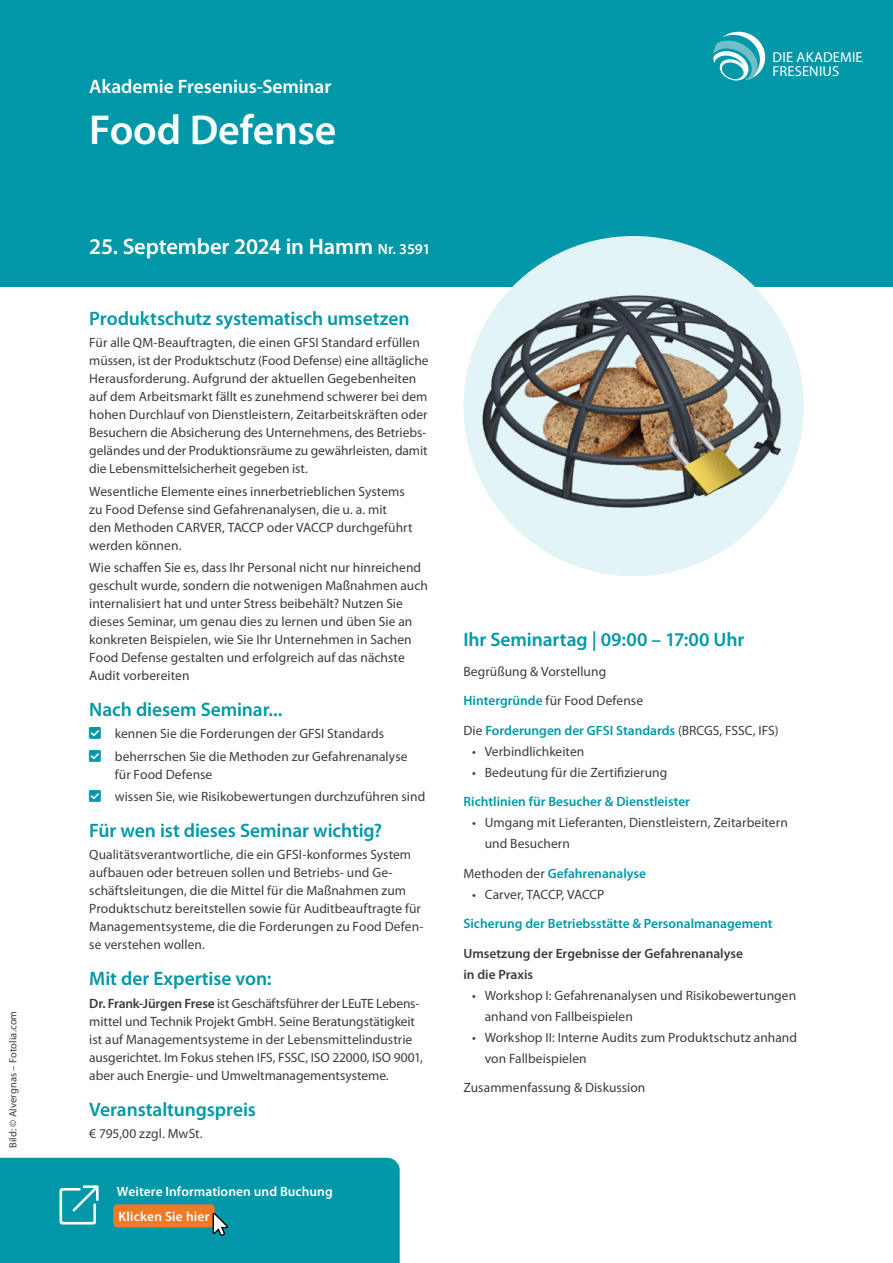
<style>
.page{position:relative;width:893px;height:1263px;background:#fff}
.page>*{position:absolute;margin:0;border:0;box-sizing:border-box;transform-origin:0 0}
.t1{font:600 42px "Myriad Pro";letter-spacing:-.005em;color:#fff}
.t2{font:600 22.5px "Myriad Pro";letter-spacing:-.005em;color:#fff}
.t3{font:600 19.5px "Myriad Pro";letter-spacing:-.005em;color:#0098a8}
.t4{font:600 19.5px "Myriad Pro";letter-spacing:-.005em;color:#fff}
.t5{font:14.55px/14.5px "Myriad Pro";letter-spacing:.01em;color:#fff}
.t6{font:13.5px/18px "Myriad Pro";color:#3c3c3b}
.t7{font:600 13.5px "Myriad Pro";color:#0098a8}
.t8{font:600 13.5px/21px "Myriad Pro";color:#3c3c3b}
.t9{font:600 13.5px "Myriad Pro";letter-spacing:.005em;color:#fff}
.t10{font:10.5px "Myriad Pro";letter-spacing:.01em;color:#3c3c3b}
.s1{font-size:15px}
.s2{font-weight:600}
.s3{font-weight:600;color:#0098a8}
.s4{font-weight:400;color:#3c3c3b}
</style>
<div class="page">
<div style="left:0;top:0;width:893px;height:287px;background:#0098a8"></div>
<svg style="left:713px;top:32px;width:53px;height:49px"></svg>
<div style="left:463px;top:236px;width:341px;height:340px;background:#e2f4f5;border-radius:50%"></div>
<img style="left:463px;top:284px;width:341px;height:244px">
<svg style="left:0;top:1158px;width:400px;height:105px;background:#1197a2"></svg>
<p class="t10" style="left:6px;top:1148px;width:139px;rotate:-90deg">Bild: © Alvergnas – Fotolia.com</p>
<h3 class="t4" style="left:89px;top:74px;width:244px">Akademie Fresenius-Seminar</h3>
<h1 class="t1" style="left:89px;top:103px;width:249px">Food Defense</h1>
<p class="t5" style="left:773px;top:49px;width:92px">DIE AKADEMIE<br>FRESENIUS</p>
<h2 class="t2" style="left:89px;top:232px;width:343px">25. September 2024 in Hamm <span class="s1">Nr. 3591</span></h2>
<h3 class="t3" style="left:89px;top:306px;width:322px">Produktschutz systematisch umsetzen</h3>
<p class="t6" style="left:89px;top:334px;width:341px">Für alle QM-Beauftragten, die einen GFSI Standard erfüllen müssen, ist der Produktschutz (Food Defense) eine alltägliche Herausforderung. Aufgrund der aktuellen Gegebenheiten auf dem Arbeitsmarkt fällt es zunehmend schwerer bei dem hohen Durchlauf von Dienstleistern, Zeitarbeitskräften oder Besuchern die Absicherung des Unternehmens, des Betriebs&shy;geländes und der Produktionsräume zu gewährleisten, damit die Lebensmittelsicherheit gegeben ist.</p>
<p class="t6" style="left:89px;top:482px;width:325px">Wesentliche Elemente eines innerbetrieblichen Systems zu Food Defense sind Gefahrenanalysen, die u. a. mit<br>den Methoden CARVER, TACCP oder VACCP durchgeführt werden können.</p>
<p class="t6" style="left:89px;top:558px;width:340px">Wie schaffen Sie es, dass Ihr Personal nicht nur hinreichend geschult wurde, sondern die notwenigen Maßnahmen auch internalisiert hat und unter Stress beibehält? Nutzen Sie dieses Seminar, um genau dies zu lernen und üben Sie an konkreten Beispielen, wie Sie Ihr Unternehmen in Sachen Food Defense gestalten und erfolgreich auf das nächste Audit vorbereiten</p>
<h3 class="t3" style="left:89px;top:697px;width:195px">Nach diesem Seminar...</h3>
<p class="t6" style="left:115px;top:722px;width:294px;line-height:22.2px">kennen Sie die Forderungen der GFSI Standards beherrschen Sie die Methoden zur Gefahrenanalyse</p>
<p class="t6" style="left:115px;top:763px;width:312px;line-height:22.2px">für Food Defense<br>wissen Sie, wie Risikobewertungen durchzuführen sind</p>
<h3 class="t3" style="left:89px;top:818px;width:294px">Für wen ist dieses Seminar wichtig?</h3>
<p class="t6" style="left:89px;top:845px;width:336px">Qualitätsverantwortliche, die ein GFSI-konformes System aufbauen oder betreuen sollen und Betriebs- und Ge&shy;schäftsleitungen, die die Mittel für die Maßnahmen zum Produktschutz bereitstellen sowie für Auditbeauftragte für Managementsysteme, die die Forderungen zu Food Defen&shy;se verstehen wollen.</p>
<h3 class="t3" style="left:89px;top:966px;width:184px">Mit der Expertise von:</h3>
<p class="t6" style="left:89px;top:994px;width:335px"><span class="s2">Dr. Frank-Jürgen Frese</span> ist Geschäftsführer der LEuTE Lebens&shy;mittel und Technik Projekt GmbH. Seine Beratungstätigkeit ist auf Managementsysteme in der Lebensmittelindustrie ausgerichtet. Im Fokus stehen IFS, FSSC, ISO 22000, ISO 9001, aber auch Energie- und Umweltmanagementsysteme.</p>
<h3 class="t3" style="left:89px;top:1097px;width:168px">Veranstaltungspreis</h3>
<p class="t6" style="left:89px;top:1124px;width:115px">€ 795,00 zzgl. MwSt.</p>
<p class="t9" style="left:117px;top:1182px;width:217px">Weitere Informationen und Buchung</p>
<p class="t9" style="left:118px;top:1208px;width:93px">Klicken Sie hier</p>
<h3 class="t3" style="left:463px;top:627px;width:282px">Ihr Seminartag | 09:00 – 17:00 Uhr</h3>
<p class="t6" style="left:463px;top:656px;width:317px;line-height:29.5px">Begrüßung &amp; Vorstellung<br><span class="s3">Hintergründe</span> für Food Defense<br>Die <span class="s3">Forderungen der GFSI Standards</span> (BRCGS, FSSC, IFS)</p>
<p class="t6" style="left:472px;top:742px;width:114px">• Verbindlichkeiten</p>
<p class="t6" style="left:472px;top:763px;width:197px">• Bedeutung für die Zertifizierung</p>
<p class="t7" style="left:463px;top:793px;width:228px">Richtlinien für Besucher &amp; Dienstleister</p>
<p class="t6" style="left:485px;top:812px;width:305px;line-height:21px;text-indent:-13px">• Umgang mit Lieferanten, Dienstleistern, Zeitarbeitern und Besuchern</p>
<p class="t7" style="left:463px;top:864px;width:184px"><span class="s4">Methoden der</span> Gefahrenanalyse</p>
<p class="t6" style="left:472px;top:885px;width:134px">• Carver, TACCP, VACCP</p>
<p class="t7" style="left:463px;top:915px;width:311px">Sicherung der Betriebsstätte &amp; Personalmanagement</p>
<p class="t8" style="left:463px;top:942px;width:281px">Umsetzung der Ergebnisse der Gefahrenanalyse in die Praxis</p>
<p class="t6" style="left:485px;top:984px;width:313px;line-height:21px;text-indent:-13px">• Workshop I: Gefahrenanalysen und Risikobewertungen anhand von Fallbeispielen</p>
<p class="t6" style="left:485px;top:1026px;width:314px;line-height:21px;text-indent:-13px">• Workshop II: Interne Audits zum Produktschutz anhand von Fallbeispielen</p>
<p class="t6" style="left:463px;top:1078px;width:183px">Zusammenfassung &amp; Diskussion</p>
</div>
